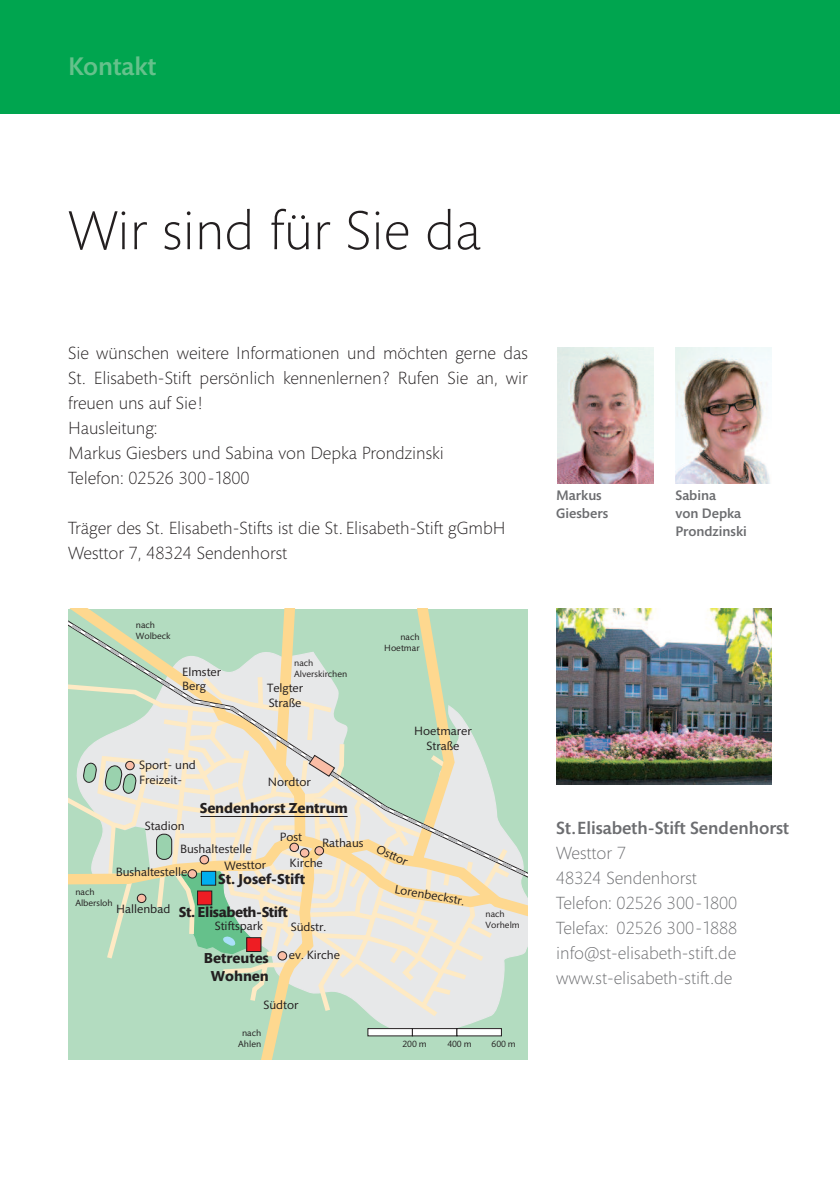
<style>
.page{position:relative;width:840px;height:1191px;background:#fff}
.page>*{position:absolute;margin:0;border:0;box-sizing:border-box;transform-origin:0 0}
.t1{font:300 56px "Mundo Sans Pro";color:#231f20}
.t2{font:500 26px "Mundo Sans Pro";color:#65c18b}
.t3{font:300 18px/25px "Mundo Sans Pro";color:#231f20}
.t4{font:300 18px/25px "Mundo Sans Pro";color:#6c6d70}
.t5{font:500 18px "Mundo Sans Pro";color:#6c6d70}
.t6{font:700 14.6px/17.6px "Mundo Sans Pro";color:#231f20;text-align:center}
.t7{font:700 14.6px "Mundo Sans Pro";letter-spacing:-.025em;color:#231f20}
.t8{font:500 14px/18px "Mundo Sans Pro";color:#6c6d70}
.t9{font:12.2px/14.6px "Mundo Sans Pro";color:#231f20}
.t10{font:9.2px/11px "Mundo Sans Pro";color:#231f20}
</style>
<div class="page">
<div style="left:0;top:0;width:839px;height:113px;background:#00a54f"></div>
<img style="left:556px;top:609px;width:215px;height:175px">
<svg style="left:68px;top:609px;width:459px;height:450px;background:#cde0c9"></svg>
<div style="left:137px;top:894px;width:9px;height:8px;background:#fabda6;border-radius:50%"></div>
<div style="left:137px;top:894px;width:9px;height:9px;border:1px solid #231f20;border-radius:50%"></div>
<svg style="left:179px;top:880px;width:84px;height:75px;background:#a5d3b2"></svg>
<svg style="left:68px;top:614px;width:459px;height:266px;background:#d6dfc8"></svg>
<svg style="left:308px;top:639px;width:154px;height:187px;background:#c8ddc4"></svg>
<svg style="left:83px;top:762px;width:14px;height:21px"></svg>
<svg style="left:105px;top:765px;width:31px;height:28px"></svg>
<div style="left:126px;top:761px;width:8px;height:8px;background:#fabda6;border-radius:50%"></div>
<div style="left:125px;top:761px;width:9px;height:9px;border:1px solid #231f20;border-radius:50%"></div>
<div style="left:156px;top:834px;width:16px;height:25px;background:#9ad2ae;border-radius:7px"></div>
<div style="left:156px;top:834px;width:16px;height:25px;border:1px solid #231f20;border-radius:7px"></div>
<div style="left:367px;top:1028px;width:45px;height:8px;background:#fff"></div>
<div style="left:367px;top:1028px;width:45px;height:8px;border:1px solid #231f20"></div>
<div style="left:412px;top:1028px;width:44px;height:8px;background:#fff"></div>
<div style="left:412px;top:1028px;width:45px;height:8px;border:1px solid #231f20"></div>
<div style="left:456px;top:1028px;width:45px;height:8px;background:#fff"></div>
<div style="left:456px;top:1028px;width:45px;height:8px;border:1px solid #231f20"></div>
<div style="left:278px;top:951px;width:8px;height:9px;background:#fabda6;border-radius:50%"></div>
<div style="left:278px;top:951px;width:9px;height:9px;border:1px solid #231f20;border-radius:50%"></div>
<div style="left:188px;top:869px;width:8px;height:9px;background:#fabda6;border-radius:50%"></div>
<div style="left:188px;top:869px;width:9px;height:9px;border:1px solid #231f20;border-radius:50%"></div>
<div style="left:246px;top:937px;width:15px;height:14px;background:#ee1d23"></div>
<div style="left:246px;top:937px;width:15px;height:15px;border:1px solid #231f20"></div>
<div style="left:197px;top:891px;width:15px;height:14px;background:#ee1d23"></div>
<div style="left:197px;top:890px;width:15px;height:15px;border:1px solid #231f20"></div>
<div style="left:201px;top:871px;width:14px;height:14px;background:#00aeef"></div>
<div style="left:201px;top:871px;width:15px;height:14px;border:1px solid #231f20"></div>
<img style="left:675px;top:347px;width:96px;height:137px">
<img style="left:557px;top:347px;width:96px;height:137px">
<h2 class="t2" style="left:68px;top:57px;width:89px">Kontakt</h2>
<h1 class="t1" style="left:68px;top:209px;width:414px">Wir sind für Sie da</h1>
<p class="t3" style="left:68px;top:342px;width:461px">Sie wünschen weitere Informationen und möchten gerne das St. Elisabeth-Stift persönlich kennenlernen? Rufen Sie an, wir freuen uns auf Sie!<br>Hausleitung:<br>Markus Giesbers und Sabina von Depka Prondzinski<br>Telefon: 02526 300-1800</p>
<p class="t3" style="left:68px;top:517px;width:439px">Träger des St. Elisabeth-Stifts ist die St. Elisabeth-Stift gGmbH<br>Westtor 7, 48324 Sendenhorst</p>
<p class="t10" style="left:136px;top:621px;width:36px">nach<br>Wolbeck</p>
<p class="t9" style="left:182px;top:665px;width:40px">Elmster<br>Berg</p>
<p class="t9" style="left:139px;top:759px;width:58px">Sport- und<br>Freizeit-</p>
<p class="t10" style="left:294px;top:658px;width:54px">nach<br>Alverskirchen</p>
<p class="t9" style="left:267px;top:681px;width:38px">Telgter<br>Straße</p>
<p class="t9" style="left:268px;top:776px;width:44px">Nordtor</p>
<p class="t9" style="left:145px;top:820px;width:41px">Stadion</p>
<p class="t6" style="left:199px;top:800px;width:150px">Sendenhorst Zentrum</p>
<p class="t10" style="left:384px;top:632px;width:37px;text-align:right">nach<br>Hoetmar</p>
<p class="t9" style="left:414px;top:725px;width:59px;text-align:center">Hoetmarer<br>Straße</p>
<p class="t9" style="left:279px;top:831px;width:24px">Post</p>
<p class="t9" style="left:322px;top:836px;width:43px">Rathaus</p>
<p class="t9" style="left:180px;top:843px;width:73px">Bushaltestelle</p>
<p class="t9" style="left:379px;top:842px;width:34px;rotate:24deg">Osttor</p>
<p class="t9" style="left:289px;top:857px;width:35px">Kirche</p>
<p class="t9" style="left:224px;top:859px;width:43px;rotate:-1deg">Westtor</p>
<p class="t9" style="left:116px;top:865px;width:73px">Bushaltestelle</p>
<p class="t6" style="left:218px;top:872px;width:88px">St. Josef-Stift</p>
<p class="t9" style="left:395px;top:882px;width:72px;rotate:10deg">Lorenbeckstr.</p>
<p class="t10" style="left:75px;top:886px;width:39px">nach<br>Albersloh</p>
<p class="t9" style="left:116px;top:903px;width:56px">Hallenbad</p>
<p class="t7" style="left:179px;top:907px;width:110px">St. Elisabeth-Stift</p>
<p class="t10" style="left:485px;top:909px;width:36px">nach<br>Vorhelm</p>
<p class="t9" style="left:215px;top:919px;width:50px">Stiftspark</p>
<p class="t9" style="left:290px;top:920px;width:37px">Südstr.</p>
<p class="t6" style="left:204px;top:951px;width:66px">Betreutes<br>Wohnen</p>
<p class="t9" style="left:289px;top:948px;width:53px">ev. Kirche</p>
<p class="t9" style="left:263px;top:999px;width:36px">Südtor</p>
<p class="t10" style="left:238px;top:1028px;width:24px;text-align:center">nach<br>Ahlen</p>
<p class="t10" style="left:402px;top:1039px;width:26px">200 m</p>
<p class="t10" style="left:447px;top:1039px;width:26px">400 m</p>
<p class="t10" style="left:491px;top:1039px;width:26px">600 m</p>
<p class="t8" style="left:556px;top:487px;width:53px">Markus<br>Giesbers</p>
<p class="t8" style="left:675px;top:487px;width:73px">Sabina<br>von Depka<br>Prondzinski</p>
<p class="t5" style="left:556px;top:821px;width:234px">St.Elisabeth-Stift Sendenhorst</p>
<p class="t4" style="left:556px;top:842px;width:182px">Westtor 7<br>48324 Sendenhorst<br>Telefon: 02526 300-1800<br>Telefax: 02526 300-1888 info@st-elisabeth-stift.de www.st-elisabeth-stift.de</p>
</div>
